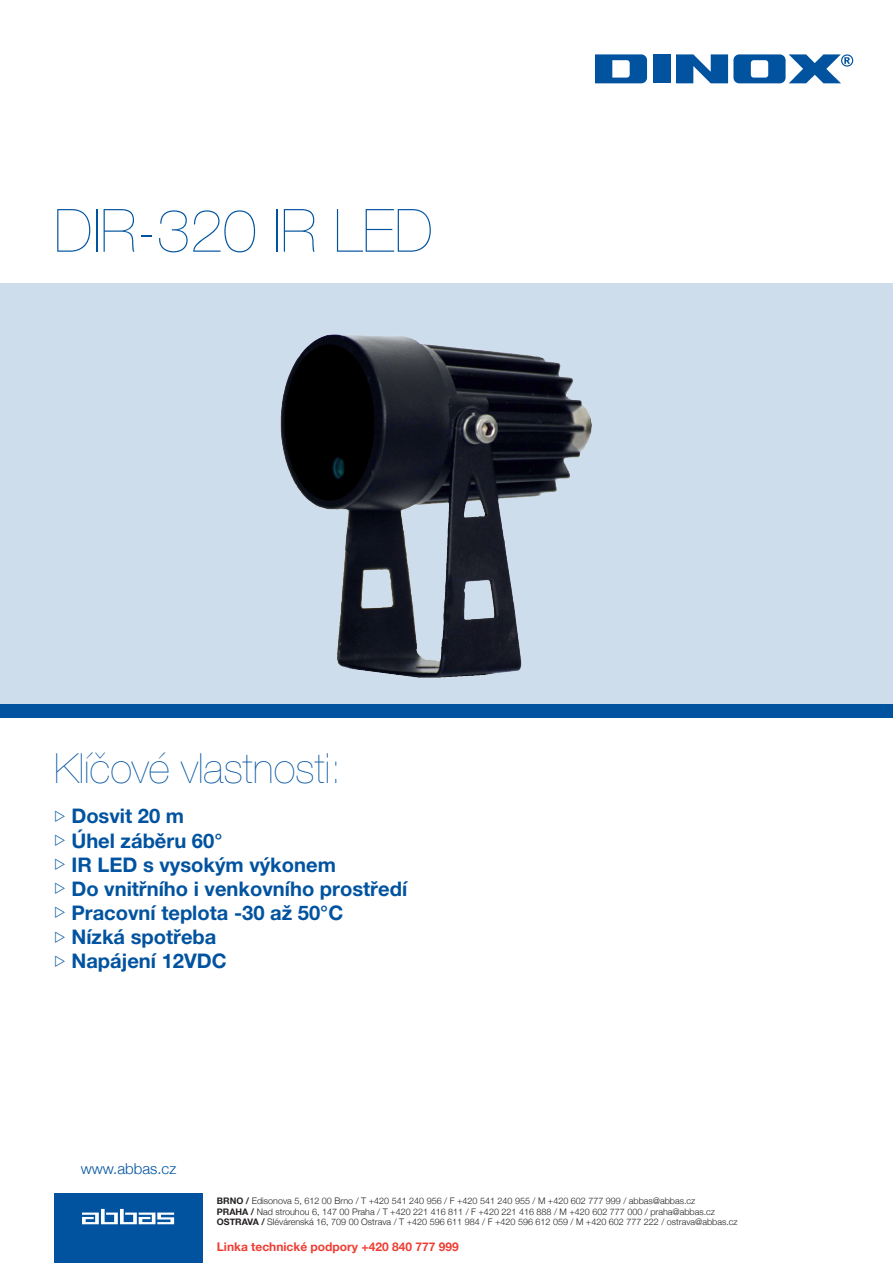
<style>
.page{position:relative;width:893px;height:1263px;background:#fff}
.page>*{position:absolute;margin:0;border:0;box-sizing:border-box;transform-origin:0 0}
.t1{font:200 59.7px "Helvetica Neue LT Pro";color:#0153a0}
.t2{font:200 41.7px "Helvetica Neue LT Pro";color:#0153a0}
.t3{font:700 20.1px/24.2px "Helvetica Neue LT Pro";color:#0153a0}
.t4{font:300 15px "Helvetica Neue";color:#0153a0}
.t5{font:700 12px "Helvetica Neue";color:#ee3e34}
.t6{font:300 9px/10.8px "Helvetica Neue";color:#231f20}
.s1{font-weight:700}
</style>
<div class="page">
<div style="left:0;top:283px;width:893px;height:428px;background:#cdddec"></div>
<div style="left:0;top:704px;width:893px;height:14px;background:#0153a0"></div>
<div style="left:54px;top:1194px;width:149px;height:69px;background:#0153a0"></div>
<svg style="left:82px;top:1209px;width:92px;height:15px"></svg>
<div style="left:653px;top:54px;width:17px;height:29px;background:#0153a0"></div>
<svg style="left:595px;top:54px;width:52px;height:29px"></svg>
<svg style="left:676px;top:54px;width:177px;height:29px"></svg>
<img style="left:280px;top:334px;width:312px;height:344px">
<h1 class="t1" style="left:54px;top:196px;width:381px">DIR-320 IR LED</h1>
<h2 class="t2" style="left:54px;top:744px;width:289px">Klíčové vlastnosti:</h2>
<h3 class="t3" style="left:71px;top:804px;width:338px">Dosvit 20 m<br>Úhel záběru 60°<br>IR LED s vysokým výkonem<br>Do vnitřního i venkovního prostředí<br>Pracovní teplota -30 až 50°C<br>Nízká spotřeba<br>Napájení 12VDC</h3>
<h3 class="t4" style="left:81px;top:1157px;width:97px">www.abbas.cz</h3>
<p class="t6" style="left:217px;top:1194px;width:522px"><span class="s1">BRNO /</span> Edisonova 5, 612 00 Brno / T +420 541 240 956 / F +420 541 240 955 / M +420 602 777 999 / abbas@abbas.cz<br><span class="s1">PRAHA /</span> Nad strouhou 6, 147 00 Praha / T +420 221 416 811 / F +420 221 416 888 / M +420 602 777 000 / praha@abbas.cz<br><span class="s1">OSTRAVA /</span> Slévárenská 16, 709 00 Ostrava / T +420 596 611 984 / F +420 596 612 059 / M +420 602 777 222 / ostrava@abbas.cz</p>
<h3 class="t5" style="left:217px;top:1237px;width:243px">Linka technické podpory +420 840 777 999</h3>
</div>
